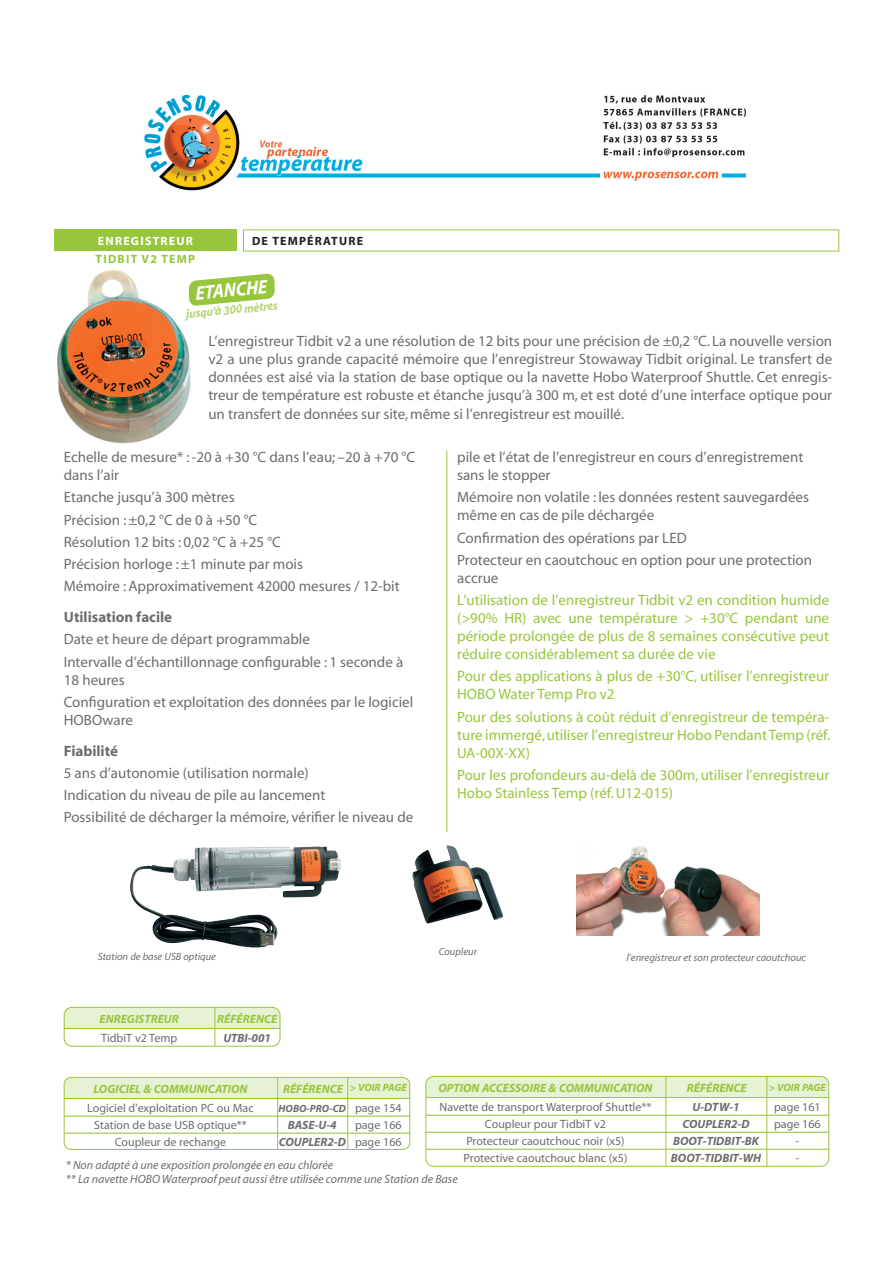
<style>
.page{position:relative;width:893px;height:1263px;background:#fff}
.page>*{position:absolute;margin:0;border:0;box-sizing:border-box;transform-origin:0 0}
.t1{font:italic 700 19.65px "Myriad";color:#fff;scale:.91 1}
.t2{font:15px/22.2px "Myriad";color:#6c6d70}
.t3{font:15px/18px "Myriad";color:#97c63c;text-align:justify}
.t4{font:700 15px "Myriad";color:#6c6d70}
.t5{font:italic 700 12.6px "Myriad";color:#b5d473;scale:.9 1}
.t6{font:12px/17px "Myriad";color:#6c6d70;text-align:center}
.t7{font:italic 12px/14.4px "Myriad";color:#6c6d70}
.t8{font:italic 700 12px "Myriad";color:#97c63c}
.t9{font:italic 700 12px/17px "Myriad";color:#6c6d70;text-align:center}
.t10{font:700 12px "Myriad";letter-spacing:.1em;color:#231f20}
.t11{font:700 12px "Myriad";letter-spacing:.1em;color:#fff}
.t12{font:700 12px "Myriad";letter-spacing:.1em;color:#97c63c}
.t13{font:italic 10.5px "Myriad";color:#6c6d70}
.t14{font:italic 700 10.5px "Myriad";letter-spacing:-.01em;color:#97c63c}
.t15{font:italic 700 10.5px "Myriad";color:#6c6d70}
</style>
<div class="page">
<img style="left:144px;top:94px;width:602px;height:97px">
<div style="left:54px;top:230px;width:183px;height:21px;background:#97c63c"></div>
<img style="left:57px;top:270px;width:134px;height:173px">
<hr style="left:446px;top:451px;width:1px;height:381px;background:#97c63c">
<svg style="left:186px;top:270px;width:89px;height:37px"></svg>
<svg style="left:63px;top:1006px;width:218px;height:41px"></svg>
<hr style="left:64px;top:1028px;width:216px;height:1px;background:#97c63c">
<svg style="left:63px;top:1076px;width:347px;height:74px"></svg>
<svg style="left:425px;top:1076px;width:405px;height:91px"></svg>
<img style="left:412px;top:845px;width:91px;height:79px">
<img style="left:130px;top:846px;width:211px;height:101px">
<img style="left:576px;top:846px;width:184px;height:89px">
<p class="t11" style="left:98px;top:235px;width:96px">ENREGISTREUR</p>
<p class="t10" style="left:252px;top:235px;width:113px">DE TEMPÉRATURE</p>
<p class="t12" style="left:96px;top:252px;width:101px">TIDBIT V2 TEMP</p>
<h1 class="t1" style="left:194px;top:283px;width:81px;rotate:-5deg">ETANCHE</h1>
<p class="t5" style="left:185px;top:307px;width:104px;rotate:-5deg">jusqu'à 300 mètres</p>
<p class="t2" style="left:208px;top:333px;width:625px;line-height:18px;text-align:justify">L’enregistreur Tidbit v2 a une résolution de 12 bits pour une précision de ±0,2 °C. La nouvelle version v2 a une plus grande capacité mémoire que l’enregistreur Stowaway Tidbit original. Le transfert de données est aisé via la station de base optique ou la navette Hobo Waterproof Shuttle. Cet enregis&shy;treur de température est robuste et étanche jusqu’à 300 m, et est doté d’une interface optique pour un transfert de données sur site, même si l’enregistreur est mouillé.</p>
<p class="t2" style="left:64px;top:449px;width:353px;line-height:18px">Echelle de mesure* : -20 à +30 °C dans l’eau; –20 à +70 °C dans l’air</p>
<p class="t2" style="left:64px;top:487px;width:337px">Etanche jusqu’à 300 mètres<br>Précision : ±0,2 °C de 0 à +50 °C<br>Résolution 12 bits : 0,02 °C à +25 °C<br>Précision horloge : ±1 minute par mois<br>Mémoire : Approximativement 42000 mesures / 12-bit</p>
<p class="t4" style="left:64px;top:609px;width:110px">Utilisation facile</p>
<p class="t2" style="left:64px;top:629px;width:341px">Date et heure de départ programmable<br>Intervalle d’échantillonnage configurable : 1 seconde à</p>
<p class="t2" style="left:64px;top:669px;width:351px">18 heures<br>Configuration et exploitation des données par le logiciel</p>
<p class="t2" style="left:64px;top:709px;width:71px">HOBOware</p>
<p class="t4" style="left:64px;top:743px;width:56px">Fiabilité</p>
<p class="t2" style="left:64px;top:762px;width:351px">5 ans d’autonomie (utilisation normale)<br>Indication du niveau de pile au lancement<br>Possibilité de décharger la mémoire, vérifier le niveau de</p>
<p class="t2" style="left:457px;top:449px;width:348px;line-height:18px">pile et l’état de l’enregistreur en cours d’enregistrement sans le stopper</p>
<p class="t2" style="left:457px;top:489px;width:353px;line-height:18px">Mémoire non volatile : les données restent sauvegardées même en cas de pile déchargée</p>
<p class="t2" style="left:457px;top:527px;width:356px">Confirmation des opérations par LED<br>Protecteur en caoutchouc en option pour une protection</p>
<p class="t2" style="left:457px;top:567px;width:43px">accrue</p>
<p class="t3" style="left:457px;top:592px;width:374px">L’utilisation de l’enregistreur Tidbit v2 en condition humide (&gt;90% HR) avec une température &gt; +30°C pendant une période prolongée de plus de 8 semaines consécutive peut réduire considérablement sa durée de vie</p>
<p class="t3" style="left:457px;top:668px;width:374px">Pour des applications à plus de +30°C, utiliser l’enregistreur<br>HOBO Water Temp Pro v2</p>
<p class="t3" style="left:457px;top:708px;width:375px">Pour des solutions à coût réduit d’enregistreur de tempéra&shy;ture immergé, utiliser l’enregistreur Hobo Pendant Temp (réf.<br>UA-00X-XX)</p>
<p class="t3" style="left:457px;top:766px;width:374px">Pour les profondeurs au-delà de 300m, utiliser l’enregistreur<br>Hobo Stainless Temp (réf. U12-015)</p>
<p class="t13" style="left:439px;top:946px;width:40px">Coupleur</p>
<p class="t13" style="left:98px;top:952px;width:120px">Station de base USB optique</p>
<p class="t13" style="left:626px;top:952px;width:181px">l’enregistreur et son protecteur caoutchouc</p>
<p class="t8" style="left:217px;top:1012px;width:61px">RÉFÉRENCE</p>
<p class="t8" style="left:100px;top:1012px;width:81px">ENREGISTREUR</p>
<p class="t6" style="left:101px;top:1029px;width:78px">TidbiT v2 Temp</p>
<p class="t9" style="left:223px;top:1029px;width:49px">UTBI-001</p>
<p class="t8" style="left:438px;top:1081px;width:216px">OPTION ACCESSOIRE &amp; COMMUNICATION</p>
<p class="t8" style="left:687px;top:1081px;width:61px">RÉFÉRENCE</p>
<p class="t6" style="left:440px;top:1098px;width:213px">Navette de transport Waterproof Shuttle** Coupleur pour TidbiT v2<br>Protecteur caoutchouc noir (x5)<br>Protective caoutchouc blanc (x5)</p>
<p class="t8" style="left:94px;top:1082px;width:155px">LOGICIEL &amp; COMMUNICATION</p>
<p class="t8" style="left:283px;top:1082px;width:61px">RÉFÉRENCE</p>
<p class="t6" style="left:87px;top:1099px;width:168px">Logiciel d'exploitation PC ou Mac<br>Station de base USB optique**<br>Coupleur de rechange</p>
<p class="t14" style="left:769px;top:1081px;width:59px">&gt; VOIR PAGE</p>
<p class="t14" style="left:350px;top:1082px;width:59px">&gt; VOIR PAGE</p>
<p class="t9" style="left:671px;top:1098px;width:92px">U-DTW-1<br>COUPLER2-D<br>BOOT-TIDBIT-BK<br>BOOT-TIDBIT-WH</p>
<p class="t6" style="left:774px;top:1098px;width:48px">page 161 page 166 -<br>-</p>
<p class="t6" style="left:355px;top:1099px;width:48px;text-align:justify">page 154 page 166 page 166</p>
<p class="t7" style="left:66px;top:1158px;width:393px">* Non adapté à une exposition prolongée en eau chlorée<br>** La navette HOBO Waterproof peut aussi être utilisée comme une Station de Base</p>
<p class="t15" style="left:279px;top:1102px;width:69px">HOBO-PRO-CD</p>
<p class="t9" style="left:279px;top:1116px;width:69px">BASE-U-4<br>COUPLER2-D</p>
</div>
